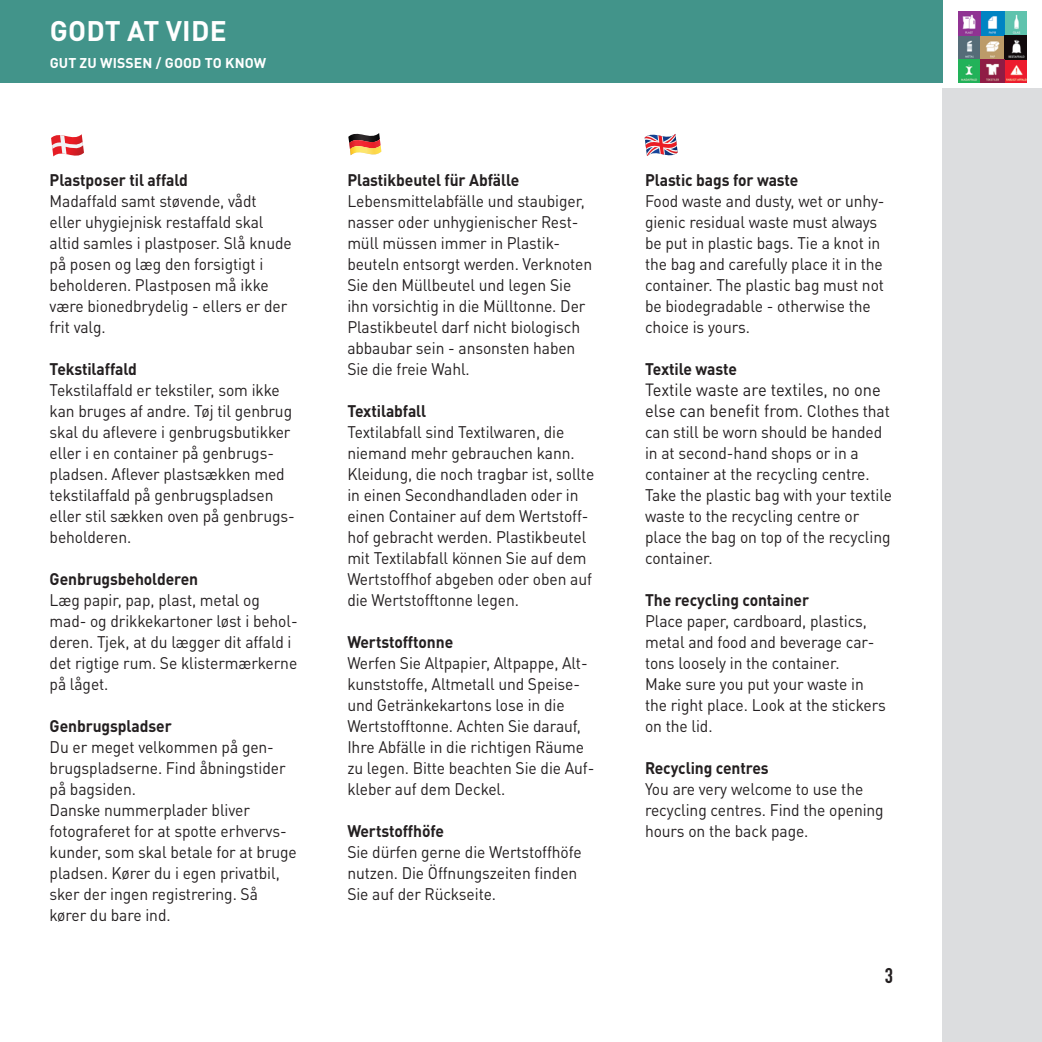
<style>
.page{position:relative;width:1042px;height:1042px;background:#fff}
.page>*{position:absolute;margin:0;border:0;box-sizing:border-box;transform-origin:0 0}
.t1{font:700 28px "DINOT";letter-spacing:.01em;color:#fff}
.t2{font:21px "DIN Engschrift Std";color:#231f20;scale:1.05 1}
.t3{font:17.5px/21px "DINOT";color:#231f20;scale:.94 1}
.t4{font:16.62px/21px "DINOT";letter-spacing:-.005em;color:#231f20;scale:.94 1}
.t5{font:700 16.62px "DINOT";letter-spacing:-.005em;color:#231f20;scale:.94 1}
.t6{font:700 14px "DINOT";letter-spacing:.01em;color:#fff}
.s1{font-size:16.62px}
</style>
<div class="page">
<div style="left:0;top:0;width:943px;height:83px;background:#42948a"></div>
<svg style="left:51px;top:134px;width:33px;height:23px"></svg>
<svg style="left:645px;top:134px;width:33px;height:22px"></svg>
<svg style="left:348px;top:133px;width:33px;height:23px"></svg>
<img style="left:959px;top:12px;width:67px;height:71px">
<div style="left:943px;top:88px;width:99px;height:954px;background:#dcdddf"></div>
<h1 class="t1" style="left:50px;top:9px;width:179px">GODT AT VIDE</h1>
<p class="t6" style="left:50px;top:51px;width:218px">GUT ZU WISSEN / GOOD TO KNOW</p>
<h2 class="t5" style="left:50px;top:167px;width:149px">Plastposer til affald</h2>
<p class="t4" style="left:50px;top:190px;width:259px">Madaffald samt støvende, vådt eller uhygiejnisk restaffald skal altid samles i plastposer. Slå knude på posen og læg den forsigtigt i beholderen. Plastposen må ikke være bionedbrydelig - ellers er der frit valg.</p>
<h2 class="t5" style="left:50px;top:356px;width:94px">Tekstilaffald</h2>
<p class="t4" style="left:50px;top:379px;width:262px">Tekstilaffald er tekstiler, som ikke kan bruges af andre. Tøj til genbrug skal du aflevere i genbrugsbutikker eller i en container på genbrugs&shy;pladsen. Aflever plastsækken med tekstilaffald på genbrugspladsen eller stil sækken oven på genbrugs&shy;beholderen.</p>
<h2 class="t5" style="left:50px;top:566px;width:160px">Genbrugsbeholderen</h2>
<p class="t4" style="left:50px;top:589px;width:265px">Læg papir, pap, plast, metal og mad- og drikkekartoner løst i behol&shy;deren. Tjek, at du lægger dit affald i det rigtige rum. Se klistermærkerne på låget.</p>
<h2 class="t5" style="left:50px;top:713px;width:131px">Genbrugspladser</h2>
<p class="t4" style="left:50px;top:736px;width:265px">Du er meget velkommen på gen&shy;brugspladserne. Find åbningstider på bagsiden.<br>Danske nummerplader bliver fotograferet for at spotte erhvervs&shy;kunder, som skal betale for at bruge pladsen. Kører du i egen privatbil, sker der ingen registrering. Så kører du bare ind.</p>
<p class="t5" style="left:347px;top:167px;width:185px">Plastikbeutel für Abfälle</p>
<p class="t4" style="left:347px;top:190px;width:262px">Lebensmittelabfälle und staubiger, nasser oder unhygienischer Rest&shy;müll müssen immer in Plastik&shy;beuteln entsorgt werden. Verknoten<br>Sie den Müllbeutel und legen Sie ihn vorsichtig in die Mülltonne. Der<br>Plastikbeutel darf nicht biologisch abbaubar sein - ansonsten haben<br>Sie die freie Wahl.</p>
<p class="t5" style="left:347px;top:398px;width:86px">Textilabfall</p>
<p class="t4" style="left:347px;top:421px;width:264px">Textilabfall sind Textilwaren, die niemand mehr gebrauchen kann.<br>Kleidung, die noch tragbar ist, sollte in einen Secondhandladen oder in einen Container auf dem Wertstoff&shy;hof gebracht werden. Plastikbeutel mit Textilabfall können Sie auf dem Wertstoffhof abgeben oder oben auf die Wertstofftonne legen.</p>
<p class="t5" style="left:347px;top:629px;width:114px">Wertstofftonne</p>
<p class="t4" style="left:347px;top:652px;width:264px">Werfen Sie Altpapier, Altpappe, Alt&shy;kunststoffe, Altmetall und Speise&shy;und Getränkekartons lose in die Wertstofftonne. Achten Sie darauf, Ihre Abfälle in die richtigen Räume zu legen. Bitte beachten Sie die Auf&shy;kleber auf dem Deckel.</p>
<p class="t5" style="left:347px;top:818px;width:104px">Wertstoffhöfe</p>
<p class="t4" style="left:347px;top:841px;width:251px">Sie dürfen gerne die Wertstoffhöfe nutzen. Die Öffnungszeiten finden<br>Sie auf der Rückseite.</p>
<p class="t5" style="left:645px;top:167px;width:165px">Plastic bags for waste</p>
<p class="t4" style="left:645px;top:190px;width:256px">Food waste and dusty, wet or unhy&shy;gienic residual waste must always be put in plastic bags. Tie a knot in the bag and carefully place it in the container. The plastic bag must not be biodegradable - otherwise the choice is yours.</p>
<p class="t5" style="left:645px;top:356px;width:99px">Textile waste</p>
<p class="t3" style="left:645px;top:378px;width:262px">Textile waste are textiles, no one else can benefit from<span class="s1">. Clothes that</span></p>
<p class="t4" style="left:645px;top:421px;width:264px">can still be worn should be handed in at second-hand shops or in a container at the recycling centre.<br>Take the plastic bag with your textile waste to the recycling centre or place the bag on top of the recycling container.</p>
<p class="t5" style="left:645px;top:587px;width:176px">The recycling container</p>
<p class="t4" style="left:645px;top:610px;width:258px">Place paper, cardboard, plastics, metal and food and beverage car&shy;tons loosely in the container.<br>Make sure you put your waste in the right place. Look at the stickers on the lid.</p>
<p class="t5" style="left:645px;top:755px;width:133px">Recycling centres</p>
<p class="t4" style="left:645px;top:778px;width:255px">You are very welcome to use the recycling centres. Find the opening hours on the back page.</p>
<p class="t2" style="left:885px;top:963px;width:9px">3</p>
</div>
